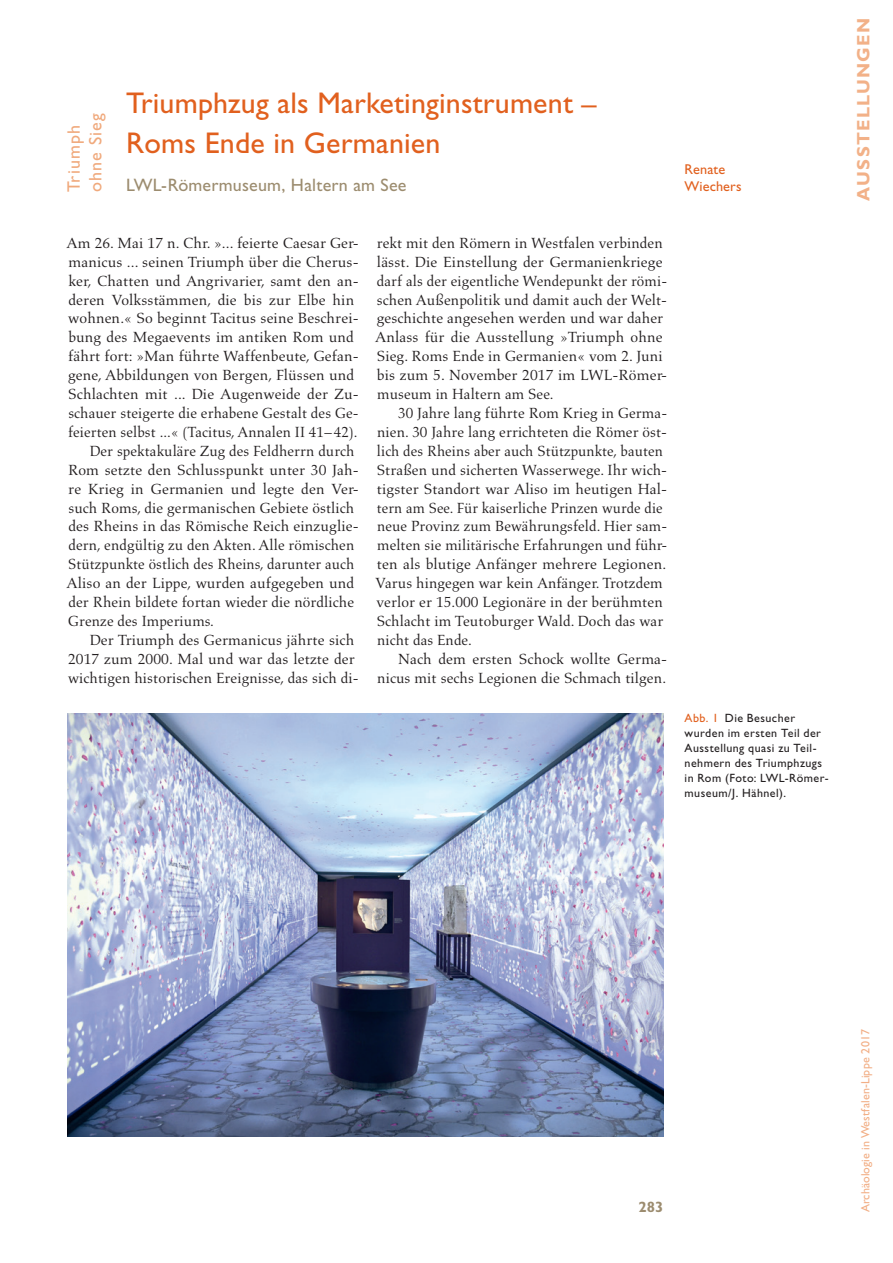
<style>
.page{position:relative;width:893px;height:1263px;background:#fff}
.page>*{position:absolute;margin:0;border:0;box-sizing:border-box;transform-origin:0 0}
.t1{font:30px/39.9px "Gill Sans Std 2";letter-spacing:.005em;color:#e1601e}
.t2{font:18px "Gill Sans Std 2";letter-spacing:.015em;color:#9c8c6f}
.t3{font:18px/21.6px "Gill Sans Std 2";letter-spacing:.06em;color:#f0a97c}
.t4{font:700 18px "Gill Sans Std";letter-spacing:.07em;color:#f2b188}
.t5{font:15px/18.9px "Aldus LT Std";letter-spacing:.005em;color:#231f20}
.t6{font:700 15px "Gill Sans Std";color:#9c8c6f}
.t7{font:14.25px/17.1px "Gill Sans Std 2";letter-spacing:.01em;color:#e1601e}
.t8{font:12px/15px "Gill Sans Std 2";letter-spacing:.035em;color:#231f20}
.t9{font:12px "Gill Sans Std";letter-spacing:.01em;color:#f2af86}
.s1{color:#e1601e}
</style>
<div class="page">
<img style="left:68px;top:714px;width:595px;height:422px">
<p class="t3" style="left:63px;top:192px;width:80px;rotate:-90deg">Triumph ohne Sieg</p>
<h1 class="t1" style="left:126px;top:83px;width:472px">Triumphzug als Marketinginstrument –<br>Roms Ende in Germanien</h1>
<p class="t2" style="left:126px;top:175px;width:282px">LWL-Römermuseum, Haltern am See</p>
<p class="t5" style="left:67px;top:234px;width:294px">Am 26. Mai 17 n. Chr. »... feierte Caesar Ger-</p>
<p class="t5" style="left:69px;top:253px;width:292px">manicus ... seinen Triumph über die Cherus-</p>
<p class="t5" style="left:68px;top:271px;width:292px">ker, Chatten und Angrivarier, samt den an-</p>
<p class="t5" style="left:68px;top:290px;width:287px">deren Volksstämmen, die bis zur Elbe hin</p>
<p class="t5" style="left:68px;top:309px;width:292px">wohnen.« So beginnt Tacitus seine Beschrei-</p>
<p class="t5" style="left:68px;top:328px;width:287px">bung des Megaevents im antiken Rom und</p>
<p class="t5" style="left:68px;top:347px;width:292px">fährt fort: »Man führte Waffenbeute, Gefan-</p>
<p class="t5" style="left:68px;top:366px;width:287px">gene, Abbildungen von Bergen, Flüssen und</p>
<p class="t5" style="left:68px;top:385px;width:292px">Schlachten mit ... Die Augenweide der Zu-</p>
<p class="t5" style="left:68px;top:404px;width:292px">schauer steigerte die erhabene Gestalt des Ge-</p>
<p class="t5" style="left:68px;top:423px;width:291px">feierten selbst ...« (Tacitus, Annalen II 41– 42).</p>
<p class="t5" style="left:90px;top:442px;width:266px">Der spektakuläre Zug des Feldherrn durch</p>
<p class="t5" style="left:68px;top:460px;width:292px">Rom setzte den Schlusspunkt unter 30 Jah-</p>
<p class="t5" style="left:68px;top:479px;width:292px">re Krieg in Germanien und legte den Ver-</p>
<p class="t5" style="left:68px;top:498px;width:287px">such Roms, die germanischen Gebiete östlich</p>
<p class="t5" style="left:68px;top:517px;width:292px">des Rheins in das Römische Reich einzuglie-</p>
<p class="t5" style="left:68px;top:536px;width:287px">dern, endgültig zu den Akten. Alle römischen</p>
<p class="t5" style="left:68px;top:555px;width:288px">Stützpunkte östlich des Rheins, darunter auch</p>
<p class="t5" style="left:67px;top:574px;width:289px">Aliso an der Lippe, wurden aufgegeben und</p>
<p class="t5" style="left:68px;top:593px;width:287px">der Rhein bildete fortan wieder die nördliche</p>
<p class="t5" style="left:68px;top:612px;width:147px">Grenze des Imperiums.</p>
<p class="t5" style="left:90px;top:631px;width:266px">Der Triumph des Germanicus jährte sich</p>
<p class="t5" style="left:68px;top:649px;width:288px">2017 zum 2000. Mal und war das letzte der</p>
<p class="t5" style="left:68px;top:668px;width:292px">wichtigen historischen Ereignisse, das sich di-</p>
<p class="t5" style="left:375px;top:234px;width:294px">rekt mit den Römern in Westfalen verbinden lässt. Die Einstellung der Germanienkriege darf als der eigentliche Wendepunkt der römi&shy;schen Außenpolitik und damit auch der Welt&shy;geschichte angesehen werden und war daher Anlass für die Ausstellung »Triumph ohne Sieg. Roms Ende in Germanien« vom 2. Juni bis zum 5. November 2017 im LWL-Römer&shy;museum in Haltern am See.</p>
<p class="t5" style="left:375px;top:404px;width:293px;text-indent:23px">30 Jahre lang führte Rom Krieg in Germa&shy;nien. 30 Jahre lang errichteten die Römer öst&shy;lich des Rheins aber auch Stützpunkte, bauten Straßen und sicherten Wasserwege. Ihr wich&shy;tigster Standort war Aliso im heutigen Hal&shy;tern am See. Für kaiserliche Prinzen wurde die neue Provinz zum Bewährungsfeld. Hier sam&shy;melten sie militärische Erfahrungen und führ&shy;ten als blutige Anfänger mehrere Legionen.<br>Varus hingegen war kein Anfänger. Trotzdem verlor er 15.000 Legionäre in der berühmten Schlacht im Teutoburger Wald. Doch das war nicht das Ende.</p>
<p class="t5" style="left:377px;top:649px;width:292px;text-align:right">Nach dem ersten Schock wollte Germa&shy;nicus mit sechs Legionen die Schmach tilgen.</p>
<p class="t7" style="left:685px;top:161px;width:58px">Renate<br>Wiechers</p>
<p class="t8" style="left:685px;top:711px;width:146px"><span class="s1">Abb. 1</span> Die Besucher wurden im ersten Teil der<br>Ausstellung quasi zu Teil&shy;nehmern des Triumphzugs in Rom (Foto: LWL-Römer&shy;museum/J. Hähnel).</p>
<p class="t4" style="left:853px;top:201px;width:184px;rotate:-90deg">AUSSTELLUNGEN</p>
<p class="t6" style="left:638px;top:1198px;width:26px">283</p>
<p class="t9" style="left:859px;top:1212px;width:184px;rotate:-90deg">Archäologie in Westfalen-Lippe 2017</p>
</div>
